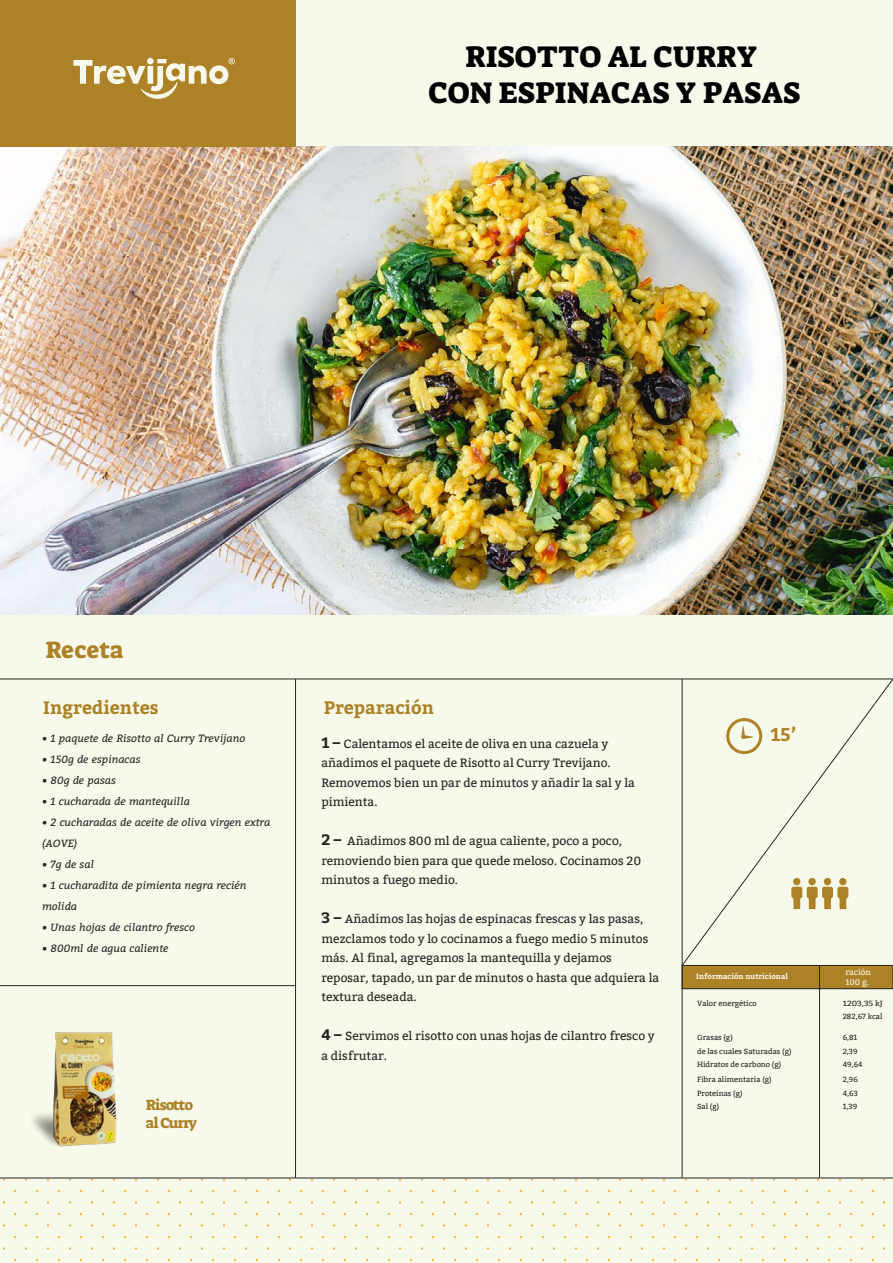
<style>
.page{position:relative;width:893px;height:1263px;background:#f7f9ea}
.page>*{position:absolute;margin:0;border:0;box-sizing:border-box;transform-origin:0 0}
.t1{font:30.45px/36.5px "Suez One";color:#000;text-align:center}
.t2{font:24px "Suez One";letter-spacing:.005em;color:#ad8227}
.t3{font:700 18.45px "Bitter";color:#ad8227}
.t4{font:700 18px "Bitter";color:#ad8227}
.t5{font:15px/18px "Suez One";letter-spacing:-.045em;color:#ad8227}
.t6{font:12px/19.5px "Bitter";color:#252525}
.t7{font:italic 10.5px/21px "Bitter";color:#252525}
.t8{font:8.25px/9.9px "Bitter";color:#f7f9ea}
.t9{font:7.5px/13.5px "Bitter";color:#252525}
.t10{font:700 7.5px "Bitter";color:#f7f9ea}
.t11{font:7.5px/13.4px "Bitter";color:#252525;scale:1.12 1}
.s1{font-weight:700;font-size:15px}
</style>
<div class="page">
<img style="left:0;top:147px;width:893px;height:467px">
<div style="left:0;top:0;width:296px;height:147px;background:#ad8227"></div>
<div style="left:682px;top:965px;width:211px;height:23px;background:#ad8227"></div>
<svg style="left:681px;top:678px;width:212px;height:288px"></svg>
<div style="left:682px;top:965px;width:211px;height:24px;border:1px solid #252525"></div>
<hr style="left:0;top:679px;width:893px;height:1px;background:#252525">
<hr style="left:0;top:1177px;width:893px;height:1px;background:#252525">
<hr style="left:819px;top:965px;width:1px;height:213px;background:#252525">
<hr style="left:295px;top:679px;width:1px;height:499px;background:#252525">
<hr style="left:682px;top:679px;width:1px;height:499px;background:#252525">
<hr style="left:0;top:985px;width:296px;height:1px;background:#252525">
<svg style="left:73px;top:58px;width:162px;height:41px"></svg>
<img style="left:32px;top:1032px;width:85px;height:115px">
<div style="left:839px;top:878px;width:7px;height:7px;background:#ad8227;border-radius:50%"></div>
<div style="left:824px;top:878px;width:7px;height:7px;background:#ad8227;border-radius:50%"></div>
<div style="left:808px;top:878px;width:8px;height:7px;background:#ad8227;border-radius:50%"></div>
<svg style="left:791px;top:887px;width:57px;height:22px"></svg>
<div style="left:793px;top:878px;width:7px;height:7px;background:#ad8227;border-radius:50%"></div>
<svg style="left:726px;top:718px;width:36px;height:36px"></svg>
<h1 class="t1" style="left:428px;top:39px;width:373px">RISOTTO AL CURRY<br>CON ESPINACAS Y PASAS</h1>
<h2 class="t2" style="left:45px;top:635px;width:80px">Receta</h2>
<h3 class="t4" style="left:43px;top:697px;width:117px">Ingredientes</h3>
<h3 class="t4" style="left:324px;top:697px;width:112px">Preparación</h3>
<p class="t7" style="left:42px;top:727px;width:205px">• 1 paquete de Risotto al Curry Trevijano</p>
<p class="t7" style="left:42px;top:748px;width:100px">• 150g de espinacas</p>
<p class="t7" style="left:42px;top:769px;width:75px">• 80g de pasas</p>
<p class="t7" style="left:42px;top:790px;width:149px">• 1 cucharada de mantequilla</p>
<p class="t7" style="left:42px;top:811px;width:230px">• 2 cucharadas de aceite de oliva virgen extra (AOVE)</p>
<p class="t7" style="left:42px;top:853px;width:53px">• 7g de sal</p>
<p class="t7" style="left:42px;top:874px;width:206px">• 1 cucharadita de pimienta negra recién molida</p>
<p class="t7" style="left:42px;top:916px;width:155px">• Unas hojas de cilantro fresco</p>
<p class="t7" style="left:42px;top:937px;width:128px">• 800ml de agua caliente</p>
<p class="t6" style="left:321px;top:734px;width:315px"><span class="s1">1 –</span> Calentamos el aceite de oliva en una cazuela y añadimos el paquete de Risotto al Curry Trevijano.<br>Removemos bien un par de minutos y añadir la sal y la pimienta.</p>
<p class="t6" style="left:321px;top:831px;width:321px"><span class="s1">2 –</span> Añadimos 800 ml de agua caliente, poco a poco, removiendo bien para que quede meloso. Cocinamos 20 minutos a fuego medio.</p>
<p class="t6" style="left:321px;top:909px;width:340px"><span class="s1">3 –</span> Añadimos las hojas de espinacas frescas y las pasas, mezclamos todo y lo cocinamos a fuego medio 5 minutos más. Al final, agregamos la mantequilla y dejamos reposar, tapado, un par de minutos o hasta que adquiera la textura deseada.</p>
<p class="t6" style="left:321px;top:1026px;width:335px"><span class="s1">4 –</span> Servimos el risotto con unas hojas de cilantro fresco y a disfrutar.</p>
<p class="t5" style="left:146px;top:1096px;width:53px">Risotto al Curry</p>
<h3 class="t3" style="left:770px;top:724px;width:27px">15’</h3>
<p class="t10" style="left:696px;top:972px;width:93px">Información nutricional</p>
<p class="t9" style="left:697px;top:996px;width:61px">Valor energético</p>
<p class="t9" style="left:697px;top:1031px;width:96px">Grasas (g)<br>de las cuales Saturadas (g)<br>Hidratos de carbono (g)</p>
<p class="t9" style="left:697px;top:1073px;width:76px">Fibra alimentaria (g)<br>Proteínas (g)<br>Sal (g)</p>
<p class="t8" style="left:845px;top:967px;width:27px">ración<br>100 g.</p>
<p class="t11" style="left:843px;top:997px;width:37px">1203,35 kJ<br>282,67 kcal</p>
<p class="t9" style="left:843px;top:1031px;width:22px">6,81<br>2,39<br>49,64</p>
<p class="t9" style="left:843px;top:1073px;width:17px;text-align:justify">2,96<br>4,63<br>1,39</p>
</div>
